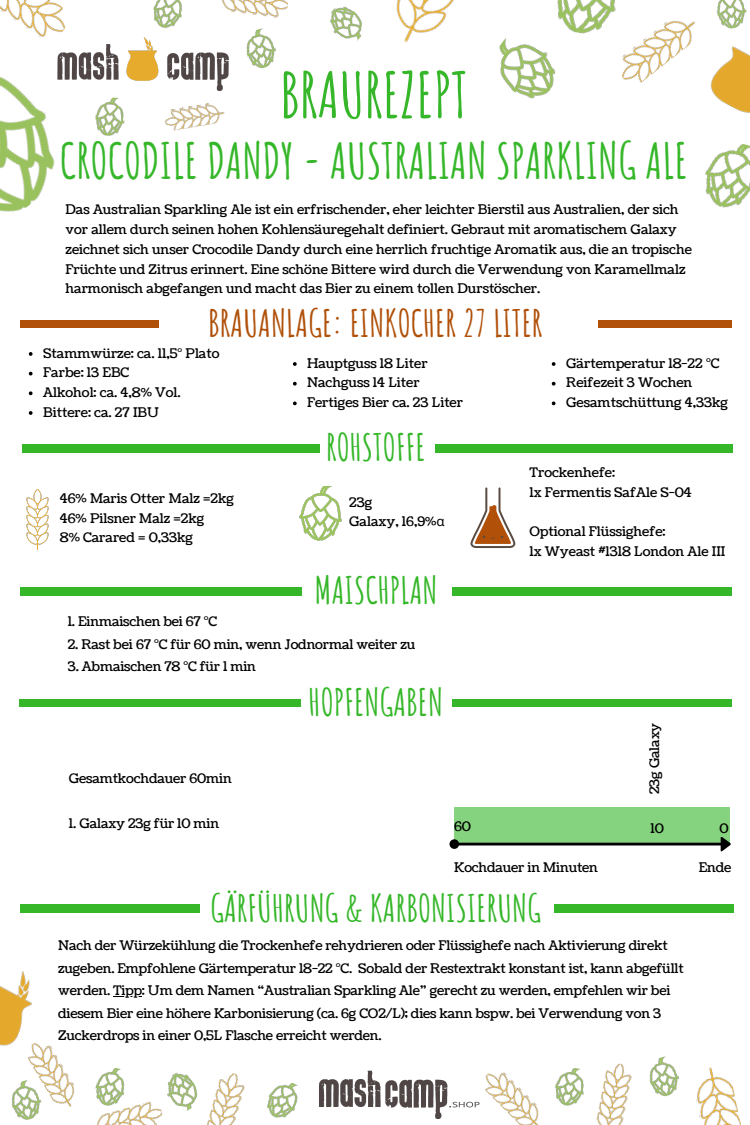
<style>
.page{position:relative;width:750px;height:1125px;background:#fff}
.page>*{position:absolute;margin:0;border:0;box-sizing:border-box;transform-origin:0 0}
.t1{font:700 62.5px "Amatic SC";color:#35b729}
.t2{font:700 48.75px "Amatic SC";color:#35b729}
.t3{font:700 36.88px "Amatic SC";color:#35b729}
.t4{font:700 36.88px "Amatic SC";color:#b05009}
.t5{font:13.25px/19.8px "Coustard";color:#000}
.s1{font-family:"Noto Sans"}
</style>
<div class="page">
<svg style="left:113px;top:996px;width:29px;height:1px"></svg>
<img style="left:499px;top:38px;width:57px;height:61px">
<img style="left:0;top:0;width:66px;height:29px">
<img style="left:710px;top:46px;width:40px;height:67px">
<img style="left:246px;top:28px;width:30px;height:41px">
<img style="left:549px;top:0;width:67px;height:39px">
<img style="left:0;top:29px;width:55px;height:183px">
<img style="left:612px;top:8px;width:83px;height:75px">
<img style="left:396px;top:0;width:58px;height:43px">
<img style="left:165px;top:103px;width:60px;height:28px">
<img style="left:705px;top:144px;width:45px;height:64px">
<img style="left:95px;top:99px;width:30px;height:37px">
<img style="left:153px;top:0;width:29px;height:28px">
<img style="left:716px;top:0;width:31px;height:29px">
<img style="left:222px;top:0;width:66px;height:18px">
<img style="left:330px;top:6px;width:32px;height:35px">
<img style="left:11px;top:1086px;width:27px;height:34px">
<img style="left:97px;top:1101px;width:65px;height:24px">
<img style="left:319px;top:1071px;width:159px;height:48px">
<img style="left:478px;top:1072px;width:61px;height:53px">
<img style="left:696px;top:1067px;width:45px;height:58px">
<img style="left:267px;top:1083px;width:31px;height:35px">
<img style="left:555px;top:1068px;width:29px;height:38px">
<img style="left:649px;top:1056px;width:31px;height:41px">
<img style="left:23px;top:1086px;width:52px;height:27px">
<img style="left:95px;top:1068px;width:33px;height:40px">
<img style="left:160px;top:1072px;width:38px;height:43px">
<img style="left:596px;top:1063px;width:36px;height:62px">
<img style="left:206px;top:1073px;width:39px;height:52px">
<img style="left:27px;top:489px;width:21px;height:60px">
<img style="left:48px;top:29px;width:181px;height:70px">
<img style="left:0;top:912px;width:94px;height:174px">
<svg style="left:471px;top:487px;width:44px;height:61px"></svg>
<svg style="left:293px;top:362px;width:4px;height:4px"></svg>
<svg style="left:293px;top:382px;width:4px;height:4px"></svg>
<svg style="left:293px;top:402px;width:4px;height:3px"></svg>
<div style="left:21px;top:320px;width:138px;height:8px;background:#b05009"></div>
<div style="left:598px;top:320px;width:133px;height:8px;background:#b05009"></div>
<div style="left:554px;top:905px;width:180px;height:7px;background:#35b729"></div>
<div style="left:22px;top:444px;width:298px;height:8px;background:#35b729"></div>
<div style="left:435px;top:444px;width:298px;height:8px;background:#35b729"></div>
<div style="left:21px;top:587px;width:281px;height:8px;background:#35b729"></div>
<div style="left:452px;top:587px;width:279px;height:8px;background:#35b729"></div>
<div style="left:20px;top:699px;width:281px;height:8px;background:#35b729"></div>
<div style="left:452px;top:699px;width:279px;height:8px;background:#35b729"></div>
<svg style="left:29px;top:352px;width:4px;height:4px"></svg>
<svg style="left:29px;top:372px;width:4px;height:3px"></svg>
<svg style="left:29px;top:391px;width:4px;height:4px"></svg>
<svg style="left:29px;top:411px;width:4px;height:4px"></svg>
<svg style="left:552px;top:362px;width:4px;height:4px"></svg>
<svg style="left:552px;top:382px;width:4px;height:4px"></svg>
<svg style="left:552px;top:402px;width:4px;height:3px"></svg>
<img style="left:300px;top:486px;width:41px;height:54px">
<div style="left:454px;top:808px;width:276px;height:37px;background:#85d37e"></div>
<svg style="left:449px;top:837px;width:282px;height:14px"></svg>
<div style="left:20px;top:905px;width:180px;height:7px;background:#35b729"></div>
<p class="t1" style="left:280px;top:55px;width:189px">BRAUREZEPT</p>
<p class="t2" style="left:60px;top:129px;width:630px">CROCODILE DANDY - AUSTRALIAN SPARKLING ALE</p>
<p class="t5" style="left:66px;top:200px;width:628px">Das Australian Sparkling Ale ist ein erfrischender, eher leichter Bierstil aus Australien, der sich vor allem durch seinen hohen Kohlensäuregehalt definiert. Gebraut mit aromatischem Galaxy zeichnet sich unser Crocodile Dandy durch eine herrlich fruchtige Aromatik aus, die an tropische Früchte und Zitrus erinnert. Eine schöne Bittere wird durch die Verwendung von Karamellmalz harmonisch abgefangen und macht das Bier zu einem tollen Durstöscher.</p>
<p class="t4" style="left:208px;top:300px;width:336px">BRAUANLAGE: EINKOCHER 27 LITER</p>
<p class="t5" style="left:43px;top:344px;width:178px">Stammwürze: ca. 11,5° Plato</p>
<h2 class="t5" style="left:43px;top:363px;width:88px">Farbe: 13 EBC</h2>
<p class="t5" style="left:43px;top:383px;width:139px">Alkohol: ca. 4,8% Vol.</p>
<p class="t5" style="left:43px;top:403px;width:117px">Bittere: ca. 27 IBU</p>
<p class="t5" style="left:307px;top:354px;width:122px">Hauptguss 18 Liter</p>
<p class="t5" style="left:307px;top:373px;width:114px">Nachguss 14 Liter</p>
<p class="t5" style="left:307px;top:393px;width:158px">Fertiges Bier ca. 23 Liter</p>
<p class="t3" style="left:326px;top:424px;width:101px">ROHSTOFFE</p>
<p class="t5" style="left:566px;top:354px;width:155px">Gärtemperatur 18-22 °C</p>
<p class="t5" style="left:566px;top:373px;width:128px">Reifezeit 3 Wochen</p>
<h2 class="t5" style="left:566px;top:393px;width:163px">Gesamtschüttung 4,33kg</h2>
<p class="t5" style="left:60px;top:489px;width:176px">46% Maris Otter Malz =2kg</p>
<p class="t5" style="left:60px;top:508px;width:146px">46% Pilsner Malz =2kg</p>
<p class="t5" style="left:60px;top:528px;width:135px">8% Carared = 0,33kg</p>
<p class="t5" style="left:349px;top:493px;width:25px">23g</p>
<p class="t5" style="left:349px;top:512px;width:97px">Galaxy, 16,9%<span class="s1">α</span></p>
<p class="t3" style="left:315px;top:566px;width:124px">MAISCHPLAN</p>
<p class="t5" style="left:68px;top:612px;width:151px">1. Einmaischen bei 67 °C</p>
<p class="t5" style="left:68px;top:635px;width:349px">2. Rast bei 67 °C für 60 min, wenn Jodnormal weiter zu</p>
<p class="t5" style="left:68px;top:657px;width:190px">3. Abmaischen 78 °C für 1 min</p>
<p class="t3" style="left:309px;top:679px;width:136px">HOPFENGABEN</p>
<p class="t5" style="left:530px;top:463px;width:87px">Trockenhefe:</p>
<p class="t5" style="left:530px;top:483px;width:164px">1x Fermentis SafAle S-04</p>
<p class="t5" style="left:530px;top:522px;width:138px">Optional Flüssighefe:</p>
<p class="t5" style="left:530px;top:542px;width:197px">1x Wyeast #1318 London Ale III</p>
<p class="t5" style="left:645px;top:794px;width:73px;rotate:-90deg">23g Galaxy</p>
<p class="t5" style="left:69px;top:769px;width:164px">Gesamtkochdauer 60min</p>
<p class="t5" style="left:69px;top:814px;width:152px">1. Galaxy 23g für 10 min</p>
<p class="t5" style="left:454px;top:817px;width:18px">60</p>
<p class="t5" style="left:651px;top:819px;width:15px">10</p>
<p class="t5" style="left:720px;top:819px;width:11px">0</p>
<p class="t5" style="left:454px;top:858px;width:145px">Kochdauer in Minuten</p>
<p class="t5" style="left:699px;top:858px;width:34px">Ende</p>
<p class="t3" style="left:210px;top:885px;width:332px">GÄRFÜHRUNG &amp; KARBONISIERUNG</p>
<p class="t5" style="left:58px;top:935px;width:627px;line-height:22.5px">Nach der Würzekühlung die Trockenhefe rehydrieren oder Flüssighefe nach Aktivierung direkt zugeben. Empfohlene Gärtemperatur 18-22 °C. Sobald der Restextrakt konstant ist, kann abgefüllt werden. Tipp: Um dem Namen “Australian Sparkling Ale” gerecht zu werden, empfehlen wir bei</p>
<p class="t5" style="left:58px;top:1002px;width:605px;line-height:22.5px">diesem Bier eine höhere Karbonisierung (ca. 6g CO2/L); dies kann bspw. bei Verwendung von 3<br>Zuckerdrops in einer 0,5L Flasche erreicht werden.</p>
</div>
